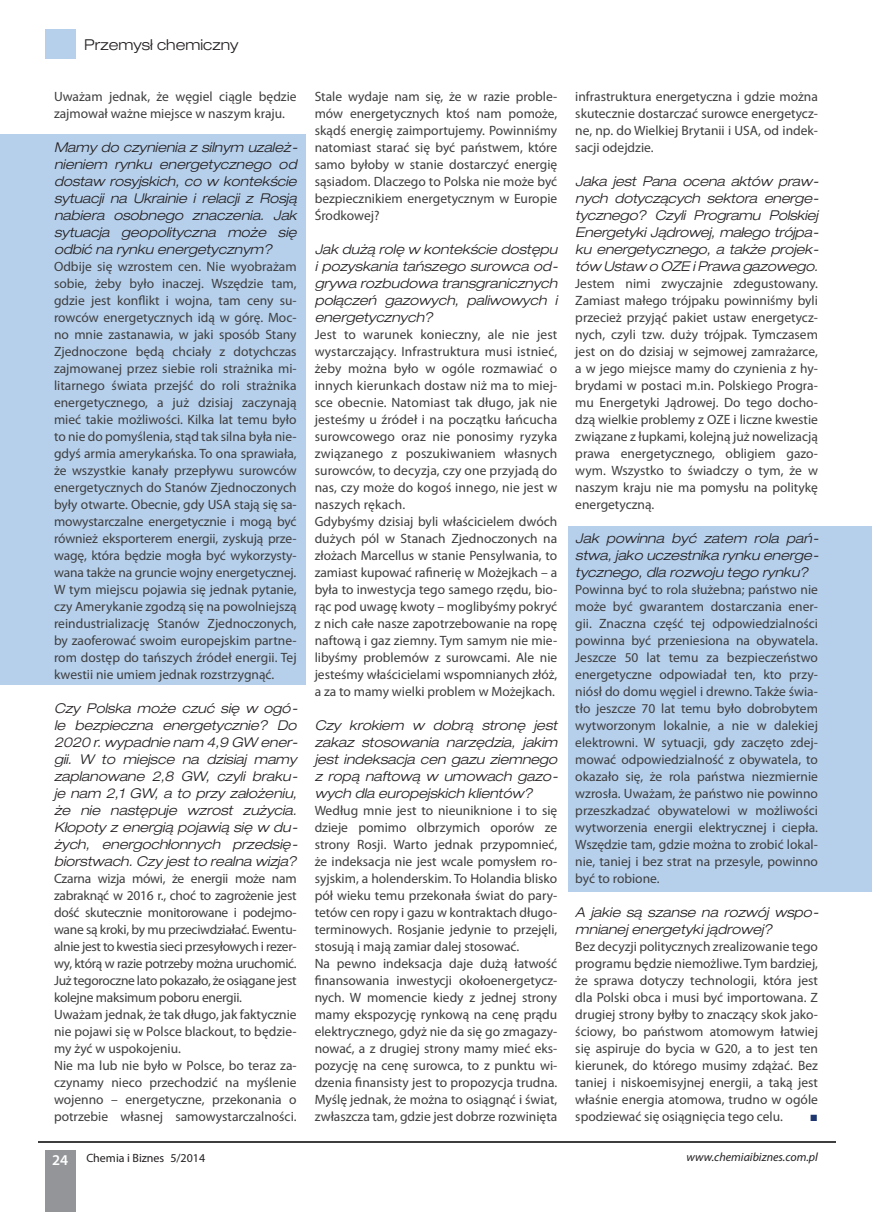
<style>
.page{position:relative;width:872px;height:1212px;background:#fff}
.page>*{position:absolute;margin:0;border:0;box-sizing:border-box;transform-origin:0 0}
.t1{font:300 expanded 15px "Helvetica Neue LT Pro";color:#231f20}
.t2{font:600 15px "Myriad Pro";color:#fff}
.t3{font:13.5px/17px "Myriad Pro";color:#3e3e3f;text-align:justify}
.t4{font:italic 300 expanded 13.5px/17px "Helvetica Neue LT Pro";color:#231f20;text-align:justify}
.t5{font:13.5px "Arial";color:#1e3670}
.t6{font:italic 12px "Myriad Pro";color:#231f20}
.t7{font:12px "Myriad Pro";color:#231f20}
</style>
<div class="page">
<div style="left:45px;top:1150px;width:30px;height:62px;background:#939598"></div>
<hr style="left:38px;top:1141px;width:797px;height:2px;background:#3e3e3f">
<div style="left:45px;top:29px;width:31px;height:30px;background:#b6d0ec"></div>
<div style="left:0;top:135px;width:306px;height:550px;background:#b6d0ec"></div>
<div style="left:568px;top:526px;width:304px;height:365px;background:#b6d0ec"></div>
<p class="t1" style="left:84px;top:35px;width:156px">Przemysł chemiczny</p>
<p class="t3" style="left:54px;top:88px;width:244px">Uważam jednak, że węgiel ciągle będzie zajmował ważne miejsce w naszym kraju.</p>
<p class="t4" style="left:54px;top:139px;width:245px">Mamy do czynienia z silnym uzależ&shy;nieniem rynku energetycznego od dostaw rosyjskich, co w kontekście sytuacji na Ukrainie i relacji z Rosją nabiera osobnego znaczenia. Jak sytuacja geopolityczna może się odbić na rynku energetycznym?</p>
<p class="t3" style="left:54px;top:258px;width:244px">Odbije się wzrostem cen. Nie wyobrażam sobie, żeby było inaczej. Wszędzie tam, gdzie jest konflikt i wojna, tam ceny su&shy;rowców energetycznych idą w górę. Moc&shy;no mnie zastanawia, w jaki sposób Stany Zjednoczone będą chciały z dotychczas zajmowanej przez siebie roli strażnika mi&shy;litarnego świata przejść do roli strażnika energetycznego, a już dzisiaj zaczynają mieć takie możliwości. Kilka lat temu było to nie do pomyślenia, stąd tak silna była nie&shy;gdyś armia amerykańska. To ona sprawiała, że wszystkie kanały przepływu surowców energetycznych do Stanów Zjednoczonych były otwarte. Obecnie, gdy USA stają się sa&shy;mowystarczalne energetycznie i mogą być również eksporterem energii, zyskują prze&shy;wagę, która będzie mogła być wykorzysty&shy;wana także na gruncie wojny energetycznej.</p>
<p class="t3" style="left:54px;top:581px;width:244px">W tym miejscu pojawia się jednak pytanie, czy Amerykanie zgodzą się na powolniejszą reindustrializację Stanów Zjednoczonych, by zaoferować swoim europejskim partne&shy;rom dostęp do tańszych źródeł energii. Tej kwestii nie umiem jednak rozstrzygnąć.</p>
<p class="t4" style="left:54px;top:700px;width:245px">Czy Polska może czuć się w ogó&shy;le bezpieczna energetycznie? Do 2020 r. wypadnie nam 4,9 GW ener&shy;gii. W to miejsce na dzisiaj mamy zaplanowane 2,8 GW, czyli braku&shy;je nam 2,1 GW, a to przy założeniu, że nie następuje wzrost zużycia.<br>Kłopoty z energią pojawią się w du&shy;żych, energochłonnych przedsię&shy;biorstwach. Czy jest to realna wizja?</p>
<p class="t3" style="left:54px;top:870px;width:244px">Czarna wizja mówi, że energii może nam zabraknąć w 2016 r., choć to zagrożenie jest dość skutecznie monitorowane i podejmo&shy;wane są kroki, by mu przeciwdziałać. Ewentu&shy;alnie jest to kwestia sieci przesyłowych i rezer&shy;wy, którą w razie potrzeby można uruchomić.<br>Już tegoroczne lato pokazało, że osiągane jest kolejne maksimum poboru energii.</p>
<p class="t3" style="left:54px;top:1006px;width:244px">Uważam jednak, że tak długo, jak faktycznie nie pojawi się w Polsce blackout, to będzie&shy;my żyć w uspokojeniu.</p>
<p class="t3" style="left:54px;top:1057px;width:244px">Nie ma lub nie było w Polsce, bo teraz za&shy;czynamy nieco przechodzić na myślenie wojenno – energetyczne, przekonania o potrzebie własnej samowystarczalności.</p>
<p class="t3" style="left:315px;top:88px;width:244px">Stale wydaje nam się, że w razie proble&shy;mów energetycznych ktoś nam pomoże, skądś energię zaimportujemy. Powinniśmy natomiast starać się być państwem, które samo byłoby w stanie dostarczyć energię sąsiadom. Dlaczego to Polska nie może być bezpiecznikiem energetycznym w Europie Środkowej?</p>
<p class="t4" style="left:315px;top:241px;width:245px">Jak dużą rolę w kontekście dostępu i pozyskania tańszego surowca od&shy;grywa rozbudowa transgranicznych połączeń gazowych, paliwowych i energetycznych?</p>
<p class="t3" style="left:315px;top:326px;width:244px">Jest to warunek konieczny, ale nie jest wystarczający. Infrastruktura musi istnieć, żeby można było w ogóle rozmawiać o innych kierunkach dostaw niż ma to miej&shy;sce obecnie. Natomiast tak długo, jak nie jesteśmy u źródeł i na początku łańcucha surowcowego oraz nie ponosimy ryzyka związanego z poszukiwaniem własnych surowców, to decyzja, czy one przyjadą do nas, czy może do kogoś innego, nie jest w naszych rękach.</p>
<p class="t3" style="left:315px;top:513px;width:244px">Gdybyśmy dzisiaj byli właścicielem dwóch dużych pól w Stanach Zjednoczonych na złożach Marcellus w stanie Pensylwania, to zamiast kupować rafinerię w Możejkach – a była to inwestycja tego samego rzędu, bio&shy;rąc pod uwagę kwoty – moglibyśmy pokryć z nich całe nasze zapotrzebowanie na ropę naftową i gaz ziemny. Tym samym nie mie&shy;libyśmy problemów z surowcami. Ale nie jesteśmy właścicielami wspomnianych złóż, a za to mamy wielki problem w Możejkach.</p>
<p class="t4" style="left:315px;top:717px;width:245px">Czy krokiem w dobrą stronę jest zakaz stosowania narzędzia, jakim jest indeksacja cen gazu ziemnego z ropą naftową w umowach gazo&shy;wych dla europejskich klientów?</p>
<p class="t3" style="left:315px;top:802px;width:244px">Według mnie jest to nieuniknione i to się dzieje pomimo olbrzymich oporów ze strony Rosji. Warto jednak przypomnieć, że indeksacja nie jest wcale pomysłem ro&shy;syjskim, a holenderskim. To Holandia blisko pół wieku temu przekonała świat do pary&shy;tetów cen ropy i gazu w kontraktach długo&shy;terminowych. Rosjanie jedynie to przejęli, stosują i mają zamiar dalej stosować.</p>
<p class="t3" style="left:315px;top:955px;width:244px">Na pewno indeksacja daje dużą łatwość finansowania inwestycji okołoenergetycz&shy;nych. W momencie kiedy z jednej strony mamy ekspozycję rynkową na cenę prądu elektrycznego, gdyż nie da się go zmagazy&shy;nować, a z drugiej strony mamy mieć eks&shy;pozycję na cenę surowca, to z punktu wi&shy;dzenia finansisty jest to propozycja trudna.<br>Myślę jednak, że można to osiągnąć i świat, zwłaszcza tam, gdzie jest dobrze rozwinięta</p>
<p class="t3" style="left:575px;top:88px;width:244px">infrastruktura energetyczna i gdzie można skutecznie dostarczać surowce energetycz&shy;ne, np. do Wielkiej Brytanii i USA, od indek&shy;sacji odejdzie.</p>
<p class="t4" style="left:575px;top:173px;width:245px">Jaka jest Pana ocena aktów praw&shy;nych dotyczących sektora energe&shy;tycznego? Czyli Programu Polskiej Energetyki Jądrowej, małego trójpa&shy;ku energetycznego, a także projek&shy;tów Ustaw o OZE i Prawa gazowego.</p>
<p class="t3" style="left:575px;top:275px;width:244px">Jestem nimi zwyczajnie zdegustowany.<br>Zamiast małego trójpaku powinniśmy byli przecież przyjąć pakiet ustaw energetycz&shy;nych, czyli tzw. duży trójpak. Tymczasem jest on do dzisiaj w sejmowej zamrażarce, a w jego miejsce mamy do czynienia z hy&shy;brydami w postaci m.in. Polskiego Progra&shy;mu Energetyki Jądrowej. Do tego docho&shy;dzą wielkie problemy z OZE i liczne kwestie związane z łupkami, kolejną już nowelizacją prawa energetycznego, obligiem gazo&shy;wym. Wszystko to świadczy o tym, że w naszym kraju nie ma pomysłu na politykę energetyczną.</p>
<p class="t4" style="left:575px;top:530px;width:245px">Jak powinna być zatem rola pań&shy;stwa, jako uczestnika rynku energe&shy;tycznego, dla rozwoju tego rynku?</p>
<p class="t3" style="left:575px;top:581px;width:244px">Powinna być to rola służebna; państwo nie może być gwarantem dostarczania ener&shy;gii. Znaczna część tej odpowiedzialności powinna być przeniesiona na obywatela.<br>Jeszcze 50 lat temu za bezpieczeństwo energetyczne odpowiadał ten, kto przy&shy;niósł do domu węgiel i drewno. Także świa&shy;tło jeszcze 70 lat temu było dobrobytem wytworzonym lokalnie, a nie w dalekiej elektrowni. W sytuacji, gdy zaczęto zdej&shy;mować odpowiedzialność z obywatela, to okazało się, że rola państwa niezmiernie wzrosła. Uważam, że państwo nie powinno przeszkadzać obywatelowi w możliwości wytworzenia energii elektrycznej i ciepła.<br>Wszędzie tam, gdzie można to zrobić lokal&shy;nie, taniej i bez strat na przesyle, powinno być to robione.</p>
<p class="t4" style="left:575px;top:904px;width:245px">A jakie są szanse na rozwój wspo&shy;mnianej energetyki jądrowej?</p>
<p class="t3" style="left:575px;top:938px;width:244px">Bez decyzji politycznych zrealizowanie tego programu będzie niemożliwe. Tym bardziej, że sprawa dotyczy technologii, która jest dla Polski obca i musi być importowana. Z drugiej strony byłby to znaczący skok jako&shy;ściowy, bo państwom atomowym łatwiej się aspiruje do bycia w G20, a to jest ten kierunek, do którego musimy zdążać. Bez taniej i niskoemisyjnej energii, a taką jest właśnie energia atomowa, trudno w ogóle spodziewać się osiągnięcia tego celu.</p>
<p class="t5" style="left:809px;top:1108px;width:10px">■</p>
<p class="t2" style="left:52px;top:1150px;width:18px">24</p>
<p class="t7" style="left:86px;top:1151px;width:120px">Chemia i Biznes 5/2014</p>
<p class="t6" style="left:686px;top:1149px;width:133px">www.chemiaibiznes.com.pl</p>
</div>
